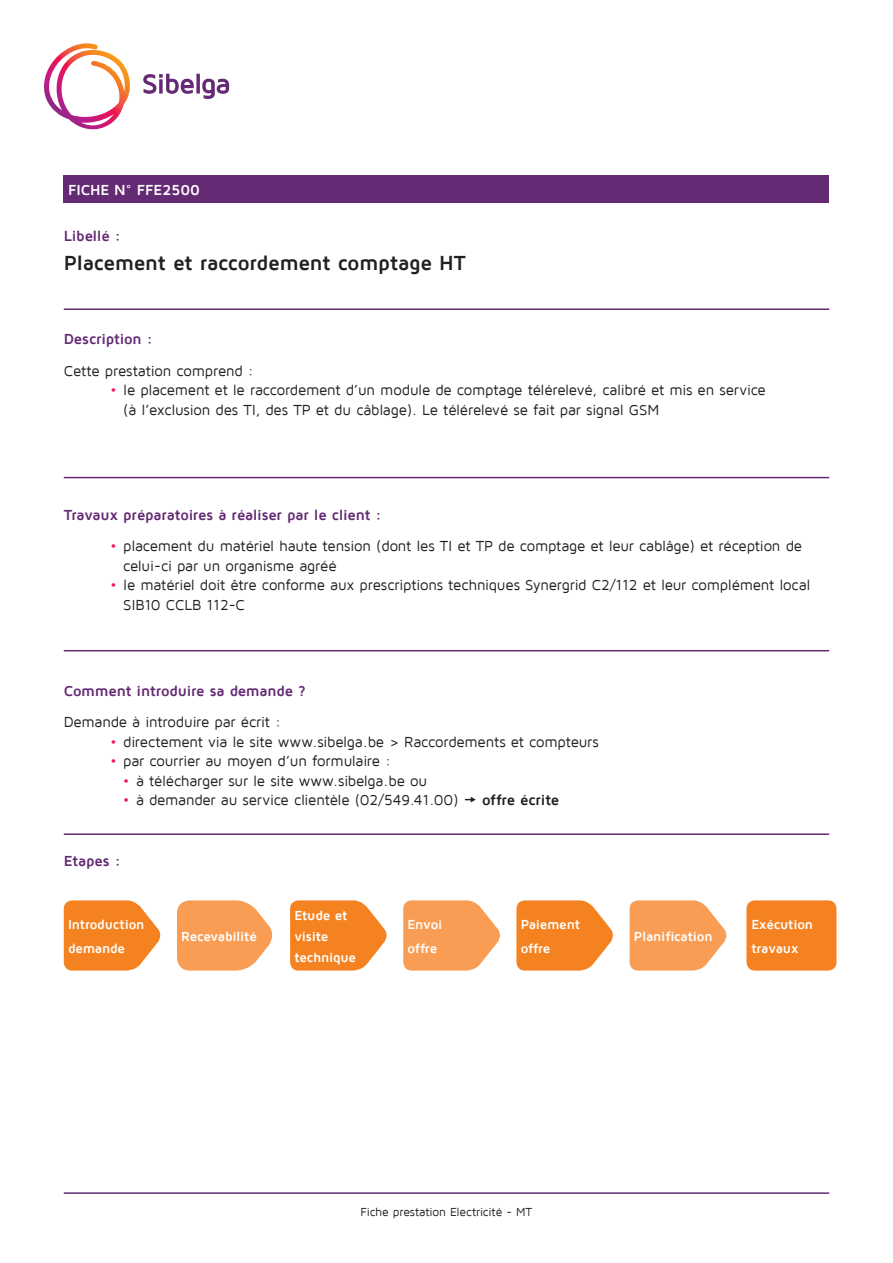
<style>
.page{position:relative;width:893px;height:1263px;background:#fff}
.page>*{position:absolute;margin:0;border:0;box-sizing:border-box;transform-origin:0 0}
.t1{font:700 21px "Maven Pro";letter-spacing:-.015em;color:#231f20}
.t2{font:15px/19.5px "Maven Pro";letter-spacing:-.015em;color:#231f20}
.t3{font:700 15px "Maven Pro";letter-spacing:-.015em;color:#642a74}
.t4{font:700 15px "Maven Pro";color:#fff}
.t5{font:700 15px "Maven Pro";letter-spacing:-.01em;color:#231f20}
.t6{font:700 13.5px/24px "Maven Pro";letter-spacing:-.015em;color:#fff}
.t7{font:12px "Maven Pro";letter-spacing:-.01em;color:#231f20}
.s1{color:#ed1450}
</style>
<div class="page">
<svg style="left:143px;top:74px;width:51px;height:20px"></svg>
<svg style="left:196px;top:74px;width:4px;height:20px"></svg>
<svg style="left:202px;top:79px;width:27px;height:20px"></svg>
<svg style="left:44px;top:43px;width:86px;height:87px"></svg>
<div style="left:64px;top:175px;width:765px;height:27px;background:#642a74"></div>
<hr style="left:64px;top:308px;width:765px;height:2px;background:#642a74">
<hr style="left:64px;top:477px;width:765px;height:1px;background:#642a74">
<hr style="left:64px;top:650px;width:765px;height:1px;background:#642a74">
<hr style="left:64px;top:833px;width:765px;height:2px;background:#642a74">
<hr style="left:64px;top:1192px;width:765px;height:2px;background:#642a74">
<svg style="left:64px;top:900px;width:97px;height:70px;background:#f6923d"></svg>
<svg style="left:290px;top:900px;width:97px;height:70px;background:#f6923d"></svg>
<svg style="left:516px;top:900px;width:97px;height:70px;background:#f6923d"></svg>
<div style="left:746px;top:900px;width:90px;height:70px;background:#f58220;border-radius:9px"></div>
<svg style="left:177px;top:900px;width:96px;height:70px;background:#f8a969"></svg>
<svg style="left:403px;top:900px;width:97px;height:70px;background:#f8a969"></svg>
<svg style="left:630px;top:900px;width:97px;height:70px;background:#f8a969"></svg>
<p class="t4" style="left:68px;top:180px;width:134px">FICHE N° FFE2500</p>
<p class="t3" style="left:64px;top:227px;width:58px">Libellé :</p>
<h1 class="t1" style="left:64px;top:249px;width:404px">Placement et raccordement comptage HT</h1>
<p class="t3" style="left:64px;top:330px;width:91px">Description :</p>
<p class="t2" style="left:64px;top:360px;width:192px">Cette prestation comprend :</p>
<p class="t2" style="left:123px;top:380px;width:644px;text-indent:-13px"><span class="s1">•</span> le placement et le raccordement d’un module de comptage télérelevé, calibré et mis en service (à l’exclusion des TI, des TP et du câblage). Le télérelevé se fait par signal GSM</p>
<p class="t3" style="left:64px;top:505px;width:319px">Travaux préparatoires à réaliser par le client :</p>
<p class="t2" style="left:123px;top:536px;width:680px;text-indent:-13px"><span class="s1">•</span> placement du matériel haute tension (dont les TI et TP de comptage et leur cablâge) et réception de celui-ci par un organisme agréé</p>
<p class="t2" style="left:123px;top:575px;width:689px;text-indent:-13px"><span class="s1">•</span> le matériel doit être conforme aux prescriptions techniques Synergrid C2/112 et leur complément local<br>SIB10 CCLB 112-C</p>
<p class="t3" style="left:64px;top:681px;width:244px">Comment introduire sa demande ?</p>
<p class="t2" style="left:64px;top:712px;width:219px">Demande à introduire par écrit :</p>
<p class="t2" style="left:111px;top:731px;width:490px"><span class="s1">•</span> directement via le site www.sibelga.be &gt; Raccordements et compteurs</p>
<p class="t2" style="left:111px;top:751px;width:282px"><span class="s1">•</span> par courrier au moyen d’un formulaire :</p>
<p class="t2" style="left:123px;top:770px;width:305px"><span class="s1">•</span> à télécharger sur le site www.sibelga.be ou</p>
<p class="t2" style="left:123px;top:790px;width:337px"><span class="s1">•</span> à demander au service clientèle (02/549.41.00)</p>
<p class="t5" style="left:482px;top:791px;width:79px">offre écrite</p>
<p class="t3" style="left:64px;top:852px;width:58px">Etapes :</p>
<p class="t6" style="left:68px;top:912px;width:78px">Introduction demande</p>
<p class="t6" style="left:294px;top:904px;width:63px;line-height:21px">Etude et visite technique</p>
<p class="t6" style="left:521px;top:912px;width:61px">Paiement offre</p>
<p class="t6" style="left:751px;top:912px;width:63px">Exécution travaux</p>
<p class="t6" style="left:181px;top:924px;width:77px">Recevabilité</p>
<p class="t6" style="left:408px;top:912px;width:36px">Envoi offre</p>
<p class="t6" style="left:634px;top:924px;width:80px">Planification</p>
<p class="t7" style="left:361px;top:1205px;width:173px">Fiche prestation Electricité - MT</p>
</div>
